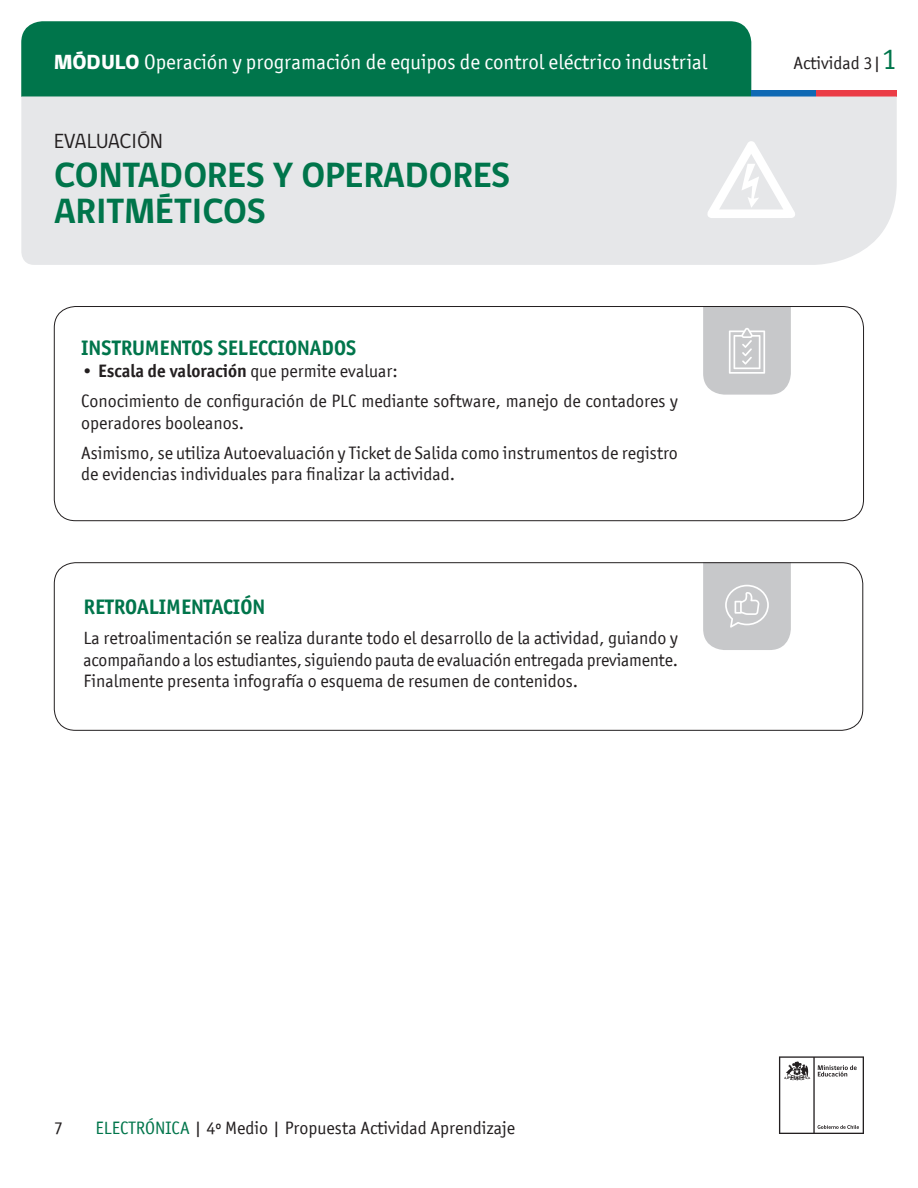
<style>
.page{position:relative;width:918px;height:1188px;background:#fff}
.page>*{position:absolute;margin:0;border:0;box-sizing:border-box;transform-origin:0 0}
.t1{font:700 36px/36px "gob CL";color:#00754b}
.t2{font:21px "Officina San ITC";color:#fff}
.t3{font:700 21px "Officina San ITC";color:#00754b}
.t4{font:21px "gob CL";color:#231f20}
.t5{font:18px/21.6px "Officina San ITC";color:#231f20}
.t6{font:700 18px "Officina San ITC";color:#231f20}
.s1{font-family:"gob CL";font-weight:800}
.s2{font-size:30px;color:#00754b}
.s3{font-weight:400}
.s4{color:#00754b}
</style>
<div class="page">
<div style="left:21px;top:21px;width:730px;height:76px;background:#00754b"></div>
<div style="left:751px;top:90px;width:65px;height:7px;background:#0f69b4"></div>
<div style="left:816px;top:90px;width:81px;height:7px;background:#eb3c46"></div>
<svg style="left:703px;top:308px;width:88px;height:87px;background:#cccdcf"></svg>
<svg style="left:703px;top:564px;width:88px;height:86px;background:#cbccce"></svg>
<div style="left:54px;top:562px;width:809px;height:169px;border:1px solid #231f20;border-radius:21px"></div>
<div style="left:54px;top:306px;width:810px;height:215px;border:1px solid #231f20;border-radius:21px"></div>
<div style="left:21px;top:97px;width:876px;height:168px;background:#e6e7e9"></div>
<svg style="left:707px;top:141px;width:89px;height:77px"></svg>
<svg style="left:779px;top:1056px;width:85px;height:78px"></svg>
<p class="t2" style="left:54px;top:50px;width:655px"><span class="s1">MÓDULO</span> Operación y programación de equipos de control eléctrico industrial</p>
<p class="t5" style="left:794px;top:52px;width:105px">Actividad 3|<span class="s2">1</span></p>
<p class="t4" style="left:54px;top:127px;width:110px">EVALUACIÓN</p>
<p class="t1" style="left:54px;top:158px;width:458px">CONTADORES Y OPERADORES<br>ARITMÉTICOS</p>
<p class="t3" style="left:81px;top:335px;width:277px">INSTRUMENTOS SELECCIONADOS</p>
<p class="t6" style="left:81px;top:360px;width:318px">• Escala de valoración <span class="s3">que permite evaluar:</span></p>
<p class="t5" style="left:81px;top:390px;width:598px">Conocimiento de configuración de PLC mediante software, manejo de contadores y operadores booleanos.</p>
<p class="t5" style="left:81px;top:442px;width:598px">Asimismo, se utiliza Autoevaluación y Ticket de Salida como instrumentos de registro de evidencias individuales para finalizar la actividad.</p>
<p class="t3" style="left:84px;top:594px;width:183px">RETROALIMENTACIÓN</p>
<p class="t5" style="left:84px;top:627px;width:596px;text-align:justify">La retroalimentación se realiza durante todo el desarrollo de la actividad, guiando y acompañando a los estudiantes, siguiendo pauta de evaluación entregada previamente.<br>Finalmente presenta infografía o esquema de resumen de contenidos.</p>
<p class="t5" style="left:54px;top:1117px;width:10px">7</p>
<p class="t5" style="left:95px;top:1117px;width:421px"><span class="s4">ELECTRÓNICA</span> | 4º Medio | Propuesta Actividad Aprendizaje</p>
</div>
